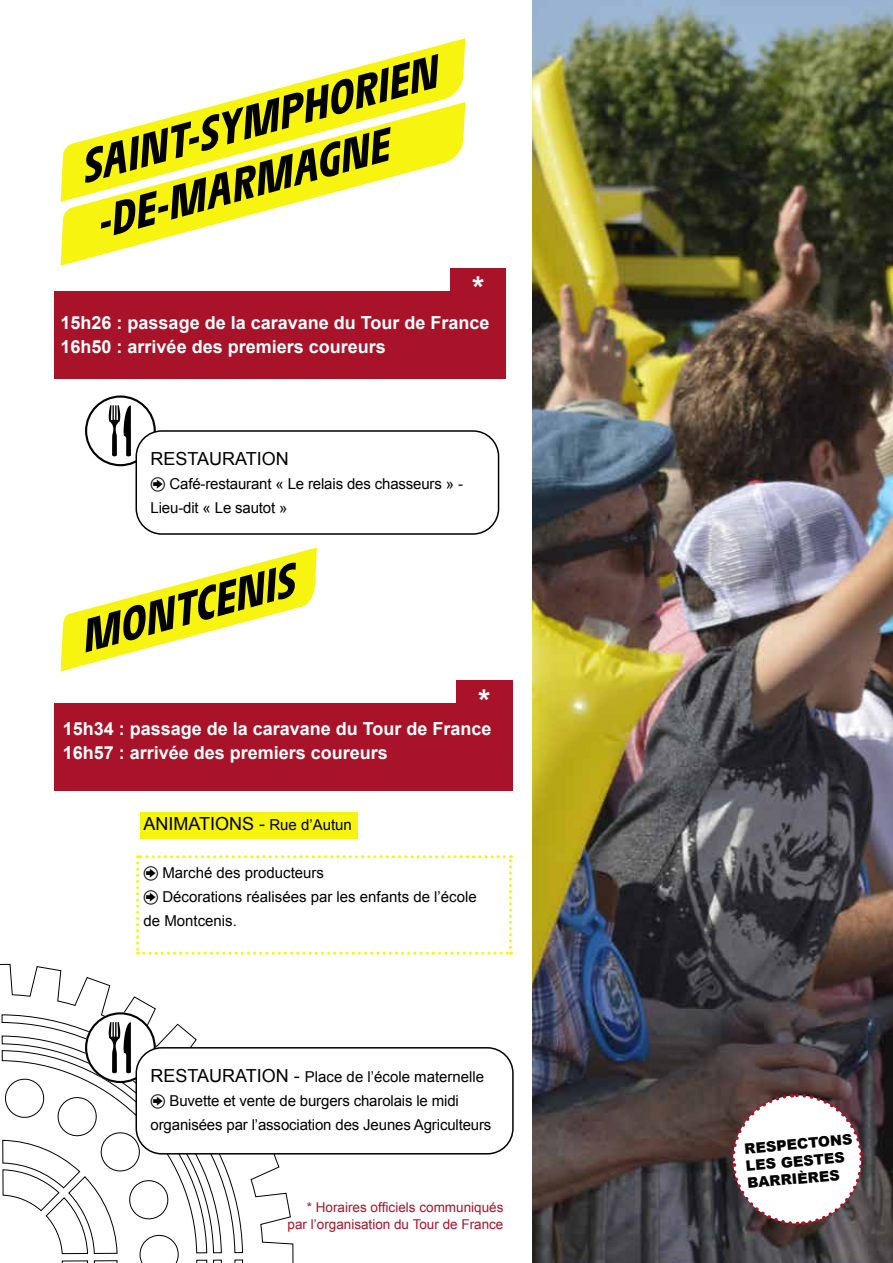
<style>
.page{position:relative;width:893px;height:1263px;background:#fff}
.page>*{position:absolute;margin:0;border:0;box-sizing:border-box;transform-origin:0 0}
.t1{font:italic 700 48.3px/58.1px "Galibier";color:#000}
.t2{font:700 31.5px "Arial";color:#fff}
.t3{font:700 18px/24px "Arial";color:#fff}
.t4{font:18px "Arial";color:#000}
.t5{font:15px/24px "Arial";letter-spacing:-.01em;color:#000}
.t6{font:900 14.4px/17.2px "Arial";color:#000}
.t7{font:13.5px/16.5px "Arial";color:#a9132a;text-align:right}
.s1{font-size:15px}
.s2{font-size:18px}
</style>
<div class="page">
<svg style="left:61px;top:202px;width:237px;height:64px"></svg>
<div style="left:54px;top:704px;width:458px;height:87px;background:#a9132a"></div>
<div style="left:456px;top:680px;width:56px;height:43px;background:#a9132a"></div>
<svg style="left:0;top:964px;width:293px;height:299px"></svg>
<svg style="left:61px;top:38px;width:404px;height:164px;fill:#f7f410"></svg>
<svg style="left:61px;top:547px;width:256px;height:124px"></svg>
<div style="left:140px;top:812px;width:217px;height:27px;background:#f7f410"></div>
<div style="left:54px;top:291px;width:452px;height:87px;background:#a9132a"></div>
<div style="left:450px;top:268px;width:56px;height:42px;background:#a9132a"></div>
<svg style="left:85px;top:395px;width:71px;height:71px"></svg>
<div style="left:136px;top:431px;width:363px;height:103px;background:#fff;border-radius:26px"></div>
<div style="left:136px;top:430px;width:363px;height:105px;border:2px solid #000;border-radius:26px"></div>
<svg style="left:85px;top:1012px;width:71px;height:71px"></svg>
<div style="left:136px;top:1048px;width:377px;height:106px;background:#fff;border-radius:26px"></div>
<div style="left:136px;top:1047px;width:378px;height:107px;border:2px solid #000;border-radius:26px"></div>
<img style="left:533px;top:0;width:360px;height:1263px">
<svg style="left:730px;top:1092px;width:135px;height:135px"></svg>
<svg style="left:136px;top:855px;width:376px;height:100px"></svg>
<h1 class="t1" style="left:72px;top:140px;width:369px;rotate:-15deg">SAINT-SYMPHORIEN -DE-MARMAGNE</h1>
<h2 class="t2" style="left:472px;top:267px;width:14px">*</h2>
<p class="t3" style="left:61px;top:311px;width:430px">15h26 : passage de la caravane du Tour de France<br>16h50 : arrivée des premiers coureurs</p>
<p class="t4" style="left:151px;top:447px;width:140px">RESTAURATION</p>
<p class="t5" style="left:151px;top:472px;width:314px;text-indent:19px">Café-restaurant « Le relais des chasseurs » -<br>Lieu-dit « Le sautot »</p>
<h1 class="t1" style="left:72px;top:610px;width:221px;rotate:-15deg">MONTCENIS</h1>
<h2 class="t2" style="left:478px;top:680px;width:14px">*</h2>
<p class="t3" style="left:63px;top:717px;width:430px">15h34 : passage de la caravane du Tour de France<br>16h57 : arrivée des premiers coureurs</p>
<p class="t4" style="left:144px;top:812px;width:210px">ANIMATIONS - <span class="s1">Rue d’Autun</span></p>
<p class="t5" style="left:162px;top:861px;width:163px">Marché des producteurs</p>
<p class="t5" style="left:162px;top:885px;width:316px">Décorations réalisées par les enfants de l’école</p>
<p class="t5" style="left:144px;top:909px;width:95px">de Montcenis.</p>
<p class="t5" style="left:151px;top:1065px;width:335px"><span class="s2">RESTAURATION -</span> Place de l’école maternelle</p>
<p class="t5" style="left:169px;top:1089px;width:291px">Buvette et vente de burgers charolais le midi</p>
<p class="t5" style="left:151px;top:1113px;width:342px">organisées par l’association des Jeunes Agriculteurs</p>
<p class="t7" style="left:288px;top:1199px;width:217px">* Horaires officiels communiqués par l’organisation du Tour de France</p>
<p class="t6" style="left:744px;top:1140px;width:110px;rotate:-5deg">RESPECTONS<br>LES GESTES<br>BARRIÈRES</p>
</div>
